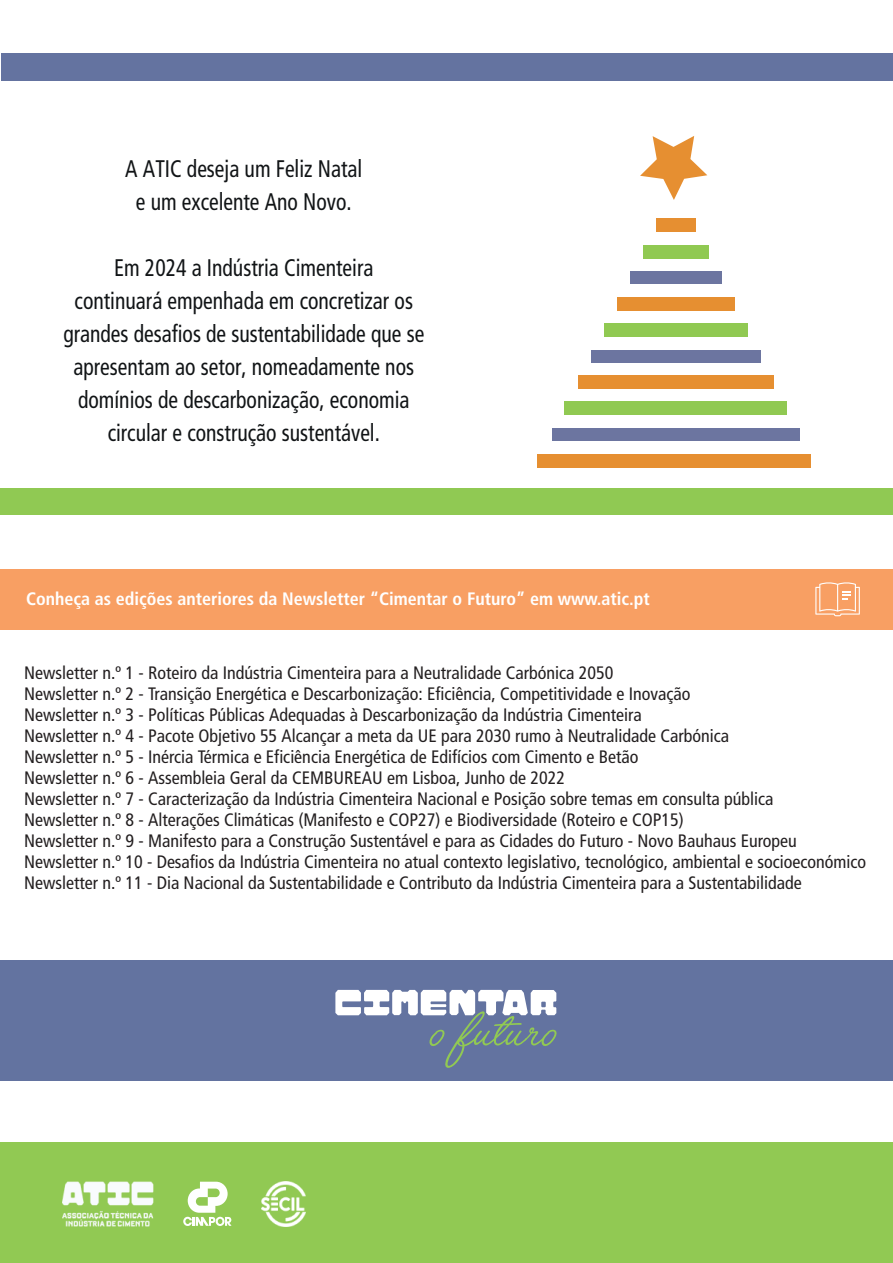
<style>
.page{position:relative;width:893px;height:1263px;background:#fff}
.page>*{position:absolute;margin:0;border:0;box-sizing:border-box;transform-origin:0 0}
.t1{font:24px/33px "Frutiger LT 57 Cn";color:#111416;text-align:center;scale:.9 1}
.t2{font:18px/21px "Frutiger LT 57 Cn";color:#231f20}
.t3{font:18px "Frutiger LT 67 Bd Cn";color:#fff}
</style>
<div class="page">
<div style="left:3px;top:54px;width:888px;height:27px;background:#6473a0"></div>
<div style="left:0;top:488px;width:893px;height:26px;background:#90c953"></div>
<div style="left:552px;top:428px;width:248px;height:13px;background:#6c75a0"></div>
<div style="left:537px;top:454px;width:273px;height:13px;background:#e68f31"></div>
<div style="left:565px;top:402px;width:222px;height:13px;background:#90c952"></div>
<div style="left:578px;top:376px;width:195px;height:13px;background:#e68f31"></div>
<div style="left:591px;top:350px;width:169px;height:13px;background:#6c75a0"></div>
<div style="left:604px;top:323px;width:144px;height:13px;background:#90c952"></div>
<div style="left:617px;top:297px;width:117px;height:13px;background:#e68f31"></div>
<div style="left:630px;top:271px;width:91px;height:13px;background:#6c75a0"></div>
<div style="left:643px;top:245px;width:66px;height:13px;background:#90c952"></div>
<div style="left:656px;top:219px;width:39px;height:13px;background:#e68f31"></div>
<svg style="left:640px;top:136px;width:67px;height:64px"></svg>
<div style="left:2px;top:570px;width:891px;height:60px;background:#f89f63"></div>
<div style="left:1px;top:960px;width:890px;height:120px;background:#6373a0"></div>
<svg style="left:335px;top:990px;width:222px;height:78px"></svg>
<svg style="left:815px;top:582px;width:45px;height:34px"></svg>
<div style="left:0;top:1142px;width:893px;height:120px;background:#91c953"></div>
<img style="left:62px;top:1181px;width:92px;height:46px">
<svg style="left:183px;top:1182px;width:49px;height:44px"></svg>
<img style="left:261px;top:1182px;width:44px;height:44px">
<h1 class="t1" style="left:125px;top:153px;width:265px">A ATIC deseja um Feliz Natal e um excelente Ano Novo.</h1>
<h1 class="t1" style="left:63px;top:252px;width:403px">Em 2024 a Indústria Cimenteira<br>continuará empenhada em concretizar os grandes desafios de sustentabilidade que se apresentam ao setor, nomeadamente nos domínios de descarbonização, economia circular e construção sustentável.</h1>
<p class="t3" style="left:26px;top:588px;width:625px">Conheça as edições anteriores da Newsletter “Cimentar o Futuro” em www.atic.pt</p>
<p class="t2" style="left:24px;top:662px;width:843px">Newsletter n.º 1 - Roteiro da Indústria Cimenteira para a Neutralidade Carbónica 2050<br>Newsletter n.º 2 - Transição Energética e Descarbonização: Eficiência, Competitividade e Inovação<br>Newsletter n.º 3 - Políticas Públicas Adequadas à Descarbonização da Indústria Cimenteira<br>Newsletter n.º 4 - Pacote Objetivo 55 Alcançar a meta da UE para 2030 rumo à Neutralidade Carbónica<br>Newsletter n.º 5 - Inércia Térmica e Eficiência Energética de Edifícios com Cimento e Betão<br>Newsletter n.º 6 - Assembleia Geral da CEMBUREAU em Lisboa, Junho de 2022<br>Newsletter n.º 7 - Caracterização da Indústria Cimenteira Nacional e Posição sobre temas em consulta pública<br>Newsletter n.º 8 - Alterações Climáticas (Manifesto e COP27) e Biodiversidade (Roteiro e COP15)<br>Newsletter n.º 9 - Manifesto para a Construção Sustentável e para as Cidades do Futuro - Novo Bauhaus Europeu Newsletter n.º 10 - Desafios da Indústria Cimenteira no atual contexto legislativo, tecnológico, ambiental e socioeconómico Newsletter n.º 11 - Dia Nacional da Sustentabilidade e Contributo da Indústria Cimenteira para a Sustentabilidade</p>
</div>
